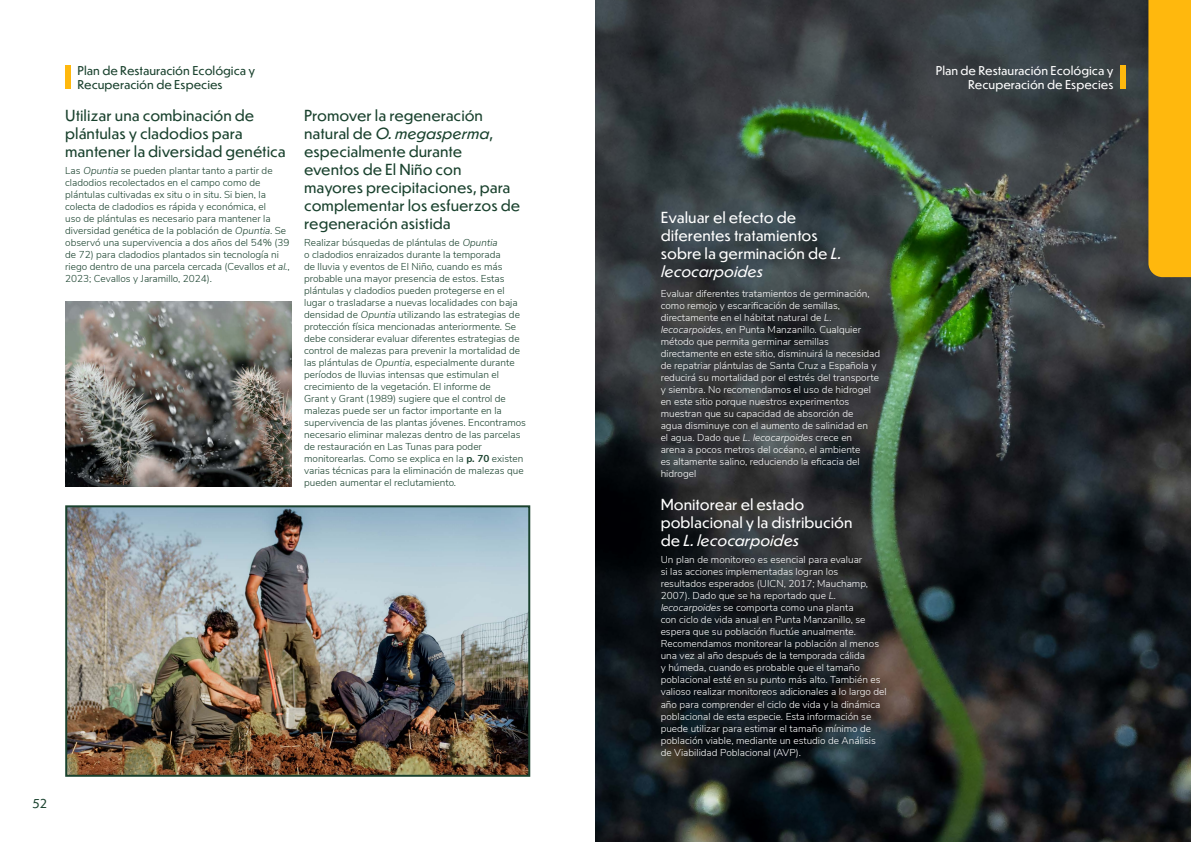
<style>
.page{position:relative;width:1191px;height:842px;background:#fff}
.page>*{position:absolute;margin:0;border:0;box-sizing:border-box;transform-origin:0 0}
.t1{font:15px/18px "Dunbar Text";color:#1a422e}
.t2{font:15px/18px "Dunbar Text";color:#fff}
.t3{font:12px/14.4px "Dunbar Text";color:#1a422e}
.t4{font:12px/14.4px "Dunbar Text";color:#fff;text-align:right}
.t5{font:300 10px/12px "Nunito Sans";color:#fff}
.t6{font:300 10px/12px "Nunito Sans";color:#1a422e}
.s1{font-style:italic}
.s2{font-weight:700}
</style>
<div class="page">
<img style="left:68px;top:508px;width:459px;height:266px">
<div style="left:65px;top:505px;width:465px;height:272px;border:2px solid #1a422e"></div>
<div style="left:65px;top:65px;width:5px;height:24px;background:#ffb80d"></div>
<img style="left:595px;top:0;width:596px;height:842px">
<div style="left:1148px;top:0;width:43px;height:277px;background:#ffb80d"></div>
<div style="left:1120px;top:65px;width:5px;height:24px;background:#ffb80d"></div>
<img style="left:65px;top:302px;width:226px;height:184px">
<p class="t3" style="left:77px;top:62px;width:179px">Plan de Restauración Ecológica y<br>Recuperación de Especies</p>
<h1 class="t1" style="left:65px;top:106px;width:222px">Utilizar una combinación de plántulas y cladodios para mantener la diversidad genética</h1>
<h1 class="t1" style="left:304px;top:106px;width:218px">Promover la regeneración natural de <span class="s1">O.megasperma</span>, especialmente durante eventos de El Niño con mayores precipitaciones, para complementar los esfuerzos de regeneración asistida</h1>
<p class="t6" style="left:65px;top:164px;width:226px">Las <span class="s1">Opuntia</span> se pueden plantar tanto a partir de cladodios recolectados en el campo como de plántulas cultivadas ex situ o in situ. Si bien, la colecta de cladodios es rápida y económica, el<br>uso de plántulas es necesario para mantener la diversidad genética de la población de <span class="s1">Opuntia</span>. Se observó una supervivencia a dos años del 54% (39 de 72) para cladodios plantados sin tecnología ni riego dentro de una parcela cercada (Cevallos <span class="s1">et al.</span>, 2023; Cevallos y Jaramillo, 2024).</p>
<p class="t6" style="left:304px;top:236px;width:223px">Realizar búsquedas de plántulas de <span class="s1">Opuntia<br></span>o cladodios enraizados durante la temporada<br>de lluvia y eventos de El Niño, cuando es más probable una mayor presencia de estos. Estas plántulas y cladodios pueden protegerse en el lugar o trasladarse a nuevas localidades con baja densidad de <span class="s1">Opuntia</span> utilizando las estrategias de protección física mencionadas anteriormente. Se debe considerar evaluar diferentes estrategias de control de malezas para prevenir la mortalidad de las plántulas de <span class="s1">Opuntia</span>, especialmente durante períodos de lluvias intensas que estimulan el crecimiento de la vegetación. El informe de<br>Grant y Grant (1989) sugiere que el control de malezas puede ser un factor importante en la supervivencia de las plantas jóvenes. Encontramos necesario eliminar malezas dentro de las parcelas de restauración en Las Tunas para poder monitorearlas. Como se explica en la <span class="s2">p. 70</span> existen varias técnicas para la eliminación de malezas que pueden aumentar el reclutamiento.</p>
<p class="t3" style="left:33px;top:796px;width:16px">52</p>
<h1 class="t2" style="left:660px;top:208px;width:184px">Evaluar el efecto de diferentes tratamientos sobre la germinación de <span class="s1">L. lecocarpoides</span></h1>
<p class="t5" style="left:660px;top:287px;width:221px">Evaluar diferentes tratamientos de germinación, como remojo y escarificación de semillas, directamente en el hábitat natural de <span class="s1">L. lecocarpoides</span>, en Punta Manzanillo. Cualquier método que permita germinar semillas directamente en este sitio, disminuirá la necesidad de repatriar plántulas de Santa Cruz a Española y reducirá su mortalidad por el estrés del transporte y siembra. No recomendamos el uso de hidrogel en este sitio porque nuestros experimentos muestran que su capacidad de absorción de<br>agua disminuye con el aumento de salinidad en<br>el agua. Dado que <span class="s1">L. lecocarpoides</span> crece en<br>arena a pocos metros del océano, el ambiente<br>es altamente salino, reduciendo la eficacia del hidrogel</p>
<h1 class="t2" style="left:660px;top:494px;width:193px">Monitorear el estado poblacional y la distribución de <span class="s1">L.lecocarpoides</span></h1>
<p class="t5" style="left:660px;top:553px;width:227px">Un plan de monitoreo es esencial para evaluar<br>si las acciones implementadas logran los<br>resultados esperados (UICN, 2017; Mauchamp, 2007). Dado que se ha reportado que <span class="s1">L. lecocarpoides</span> se comporta como una planta<br>con ciclo de vida anual en Punta Manzanillo, se espera que su población fluctúe anualmente.<br>Recomendamos monitorear la población al menos una vez al año después de la temporada cálida<br>y húmeda, cuando es probable que el tamaño poblacional esté en su punto más alto. También es valioso realizar monitoreos adicionales a lo largo del año para comprender el ciclo de vida y la dinámica poblacional de esta especie. Esta información se puede utilizar para estimar el tamaño mínimo de población viable, mediante un estudio de Análisis de Viabilidad Poblacional (AVP).</p>
<p class="t4" style="left:935px;top:62px;width:179px">Plan de Restauración Ecológica y<br>Recuperación de Especies</p>
</div>
